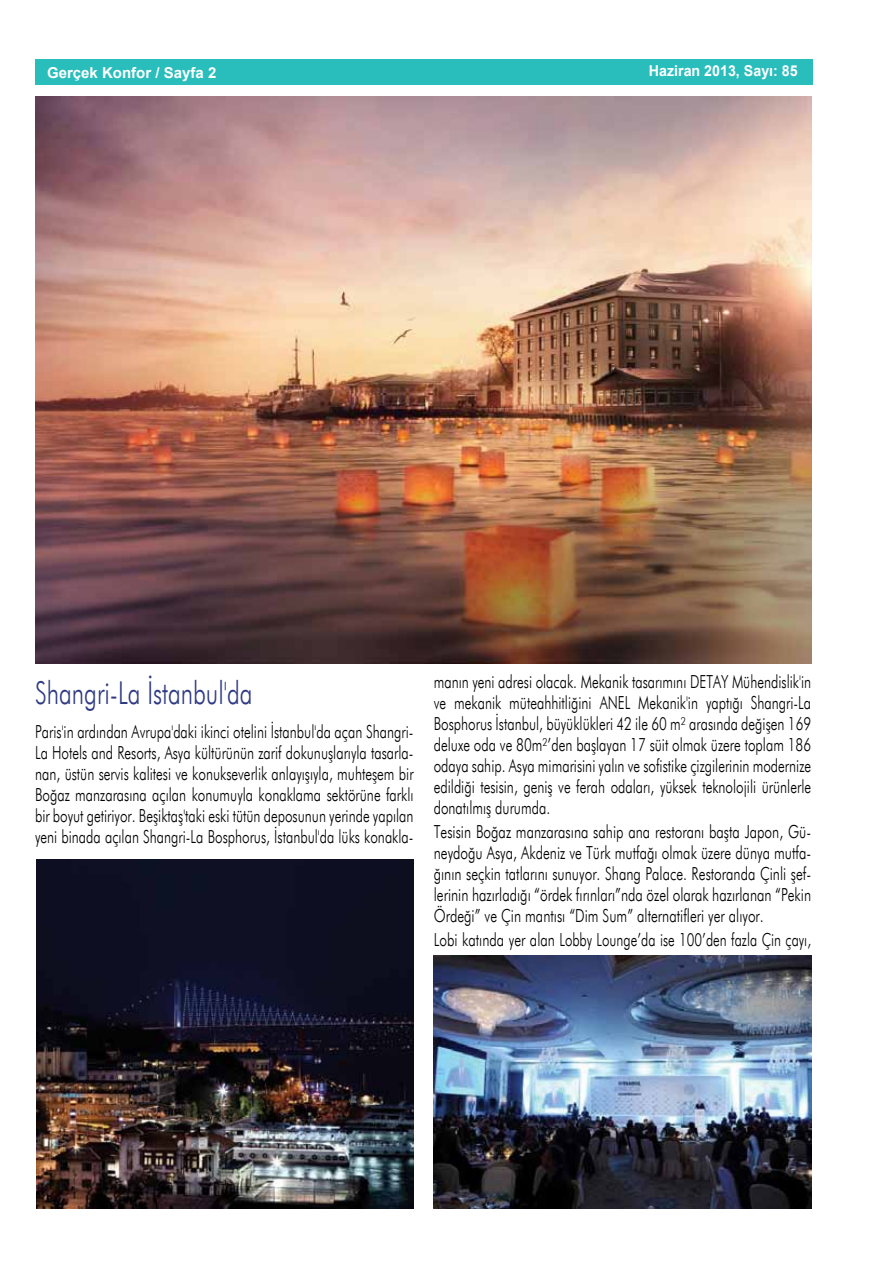
<style>
.page{position:relative;width:893px;height:1263px;background:#fff}
.page>*{position:absolute;margin:0;border:0;box-sizing:border-box;transform-origin:0 0}
.t1{font:300 31.5px "Futura BT";color:#2d3983;scale:.75 1}
.t2{font:300 18px/21px "Futura BT";color:#000;text-align:justify;scale:.75 1}
.t3{font:300 18px/21px "Futura BT";color:#000;text-align:justify;scale:.76 1}
.t4{font:700 15px "Arial";color:#fff}
.t5{font:700 15px "Arial";color:#fff;scale:.95 1}
</style>
<div class="page">
<div style="left:35px;top:59px;width:777px;height:26px;background:#29bdbc"></div>
<img style="left:36px;top:859px;width:378px;height:349px">
<img style="left:434px;top:955px;width:377px;height:253px">
<img style="left:35px;top:96px;width:776px;height:567px">
<p class="t4" style="left:47px;top:63px;width:171px">Gerçek Konfor / Sayfa 2</p>
<p class="t5" style="left:649px;top:61px;width:158px">Haziran 2013, Sayı: 85</p>
<h1 class="t1" style="left:35px;top:673px;width:292px">Shangri-La İstanbul'da</h1>
<p class="t2" style="left:35px;top:720px;width:506px">Paris'in ardından Avrupa'daki ikinci otelini İstanbul'da açan Shangri-La Hotels and Resorts, Asya kültürünün zarif dokunuşlarıyla tasarla&shy;nan, üstün servis kalitesi ve konukseverlik anlayışıyla, muhteşem bir Boğaz manzarasına açılan konumuyla konaklama sektörüne farklı bir boyut getiriyor. Beşiktaş'taki eski tütün deposunun yerinde yapılan yeni binada açılan Shangri-La Bosphorus, İstanbul'da lüks konakla-</p>
<p class="t2" style="left:434px;top:670px;width:505px">manın yeni adresi olacak. Mekanik tasarımını DETAY Mühendislik'in ve mekanik müteahhitliğini ANEL Mekanik'in yaptığı Shangri-La Bosphorus İstanbul, büyüklükleri 42 ile 60 m² arasında değişen 169 deluxe oda ve 80m²’den başlayan 17 süit olmak üzere toplam 186 odaya sahip. Asya mimarisini yalın ve sofistike çizgilerinin modernize edildiği tesisin, geniş ve ferah odaları, yüksek teknolojili ürünlerle donatılmış durumda.</p>
<p class="t3" style="left:434px;top:820px;width:498px">Tesisin Boğaz manzarasına sahip ana restoranı başta Japon, Gü&shy;neydoğu Asya, Akdeniz ve Türk mutfağı olmak üzere dünya mutfa&shy;ğının seçkin tatlarını sunuyor. Shang Palace. Restoranda Çinli şef&shy;lerinin hazırladığı “ördek fırınları”nda özel olarak hazırlanan “Pekin Ördeği” ve Çin mantısı “Dim Sum” alternatifleri yer alıyor.</p>
<p class="t3" style="left:434px;top:928px;width:498px">Lobi katında yer alan Lobby Lounge’da ise 100’den fazla Çin çayı,</p>
</div>
